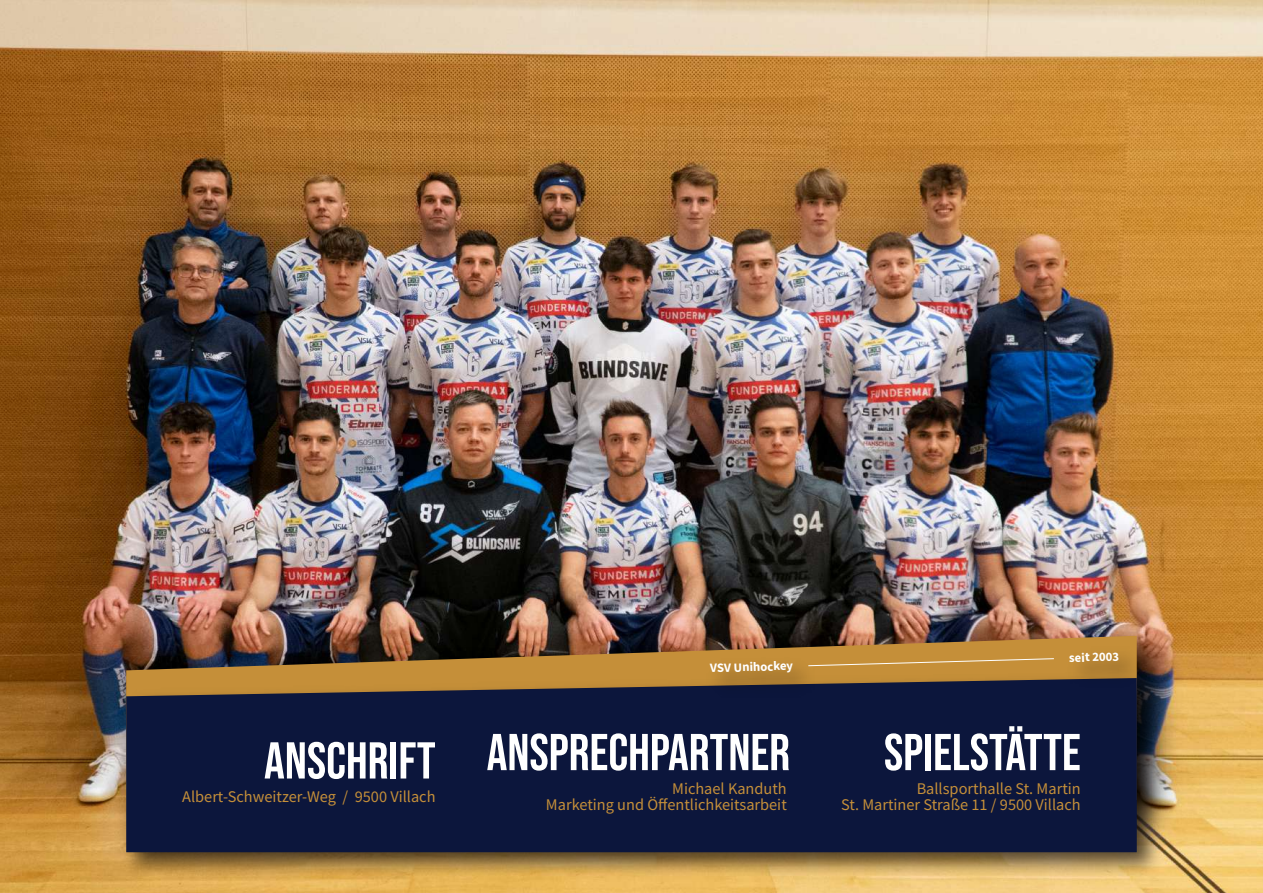
<style>
.page{position:relative;width:1263px;height:893px;background:#fff}
.page>*{position:absolute;margin:0;border:0;box-sizing:border-box;transform-origin:0 0}
.t1{font:51.75px "Bebas Neue";color:#fff}
.t2{font:16.35px/16.8px "Source Sans Pro";color:#c58f39;text-align:right}
.t3{font:700 12.75px "Source Sans Pro";color:#fff}
</style>
<div class="page">
<img style="left:0;top:0;width:1263px;height:893px">
<img style="left:107px;top:616px;width:1083px;height:252px">
<img style="left:126px;top:636px;width:1011px;height:30px">
<img style="left:114px;top:666px;width:1055px;height:219px">
<div style="left:126px;top:678px;width:1011px;height:174px;background:#0c163c"></div>
<img style="left:698px;top:638px;width:454px;height:71px">
<svg style="left:807px;top:658px;width:248px;height:8px;background:#cc9c51"></svg>
<h1 class="t1" style="left:264px;top:731px;width:173px">ANSCHRIFT</h1>
<p class="t2" style="left:182px;top:788px;width:255px">Albert-Schweitzer-Weg / 9500 Villach</p>
<p class="t3" style="left:710px;top:660px;width:85px;rotate:-2deg">VSV Unihockey</p>
<h1 class="t1" style="left:487px;top:723px;width:305px">ANSPRECHPARTNER</h1>
<p class="t2" style="left:546px;top:780px;width:242px">Michael Kanduth<br>Marketing und Öffentlichkeitsarbeit</p>
<p class="t3" style="left:1069px;top:649px;width:52px;rotate:-2deg">seit 2003</p>
<h1 class="t1" style="left:884px;top:723px;width:198px">SPIELSTÄTTE</h1>
<p class="t2" style="left:841px;top:780px;width:241px">Ballsporthalle St. Martin<br>St. Martiner Straße 11 / 9500 Villach</p>
</div>
